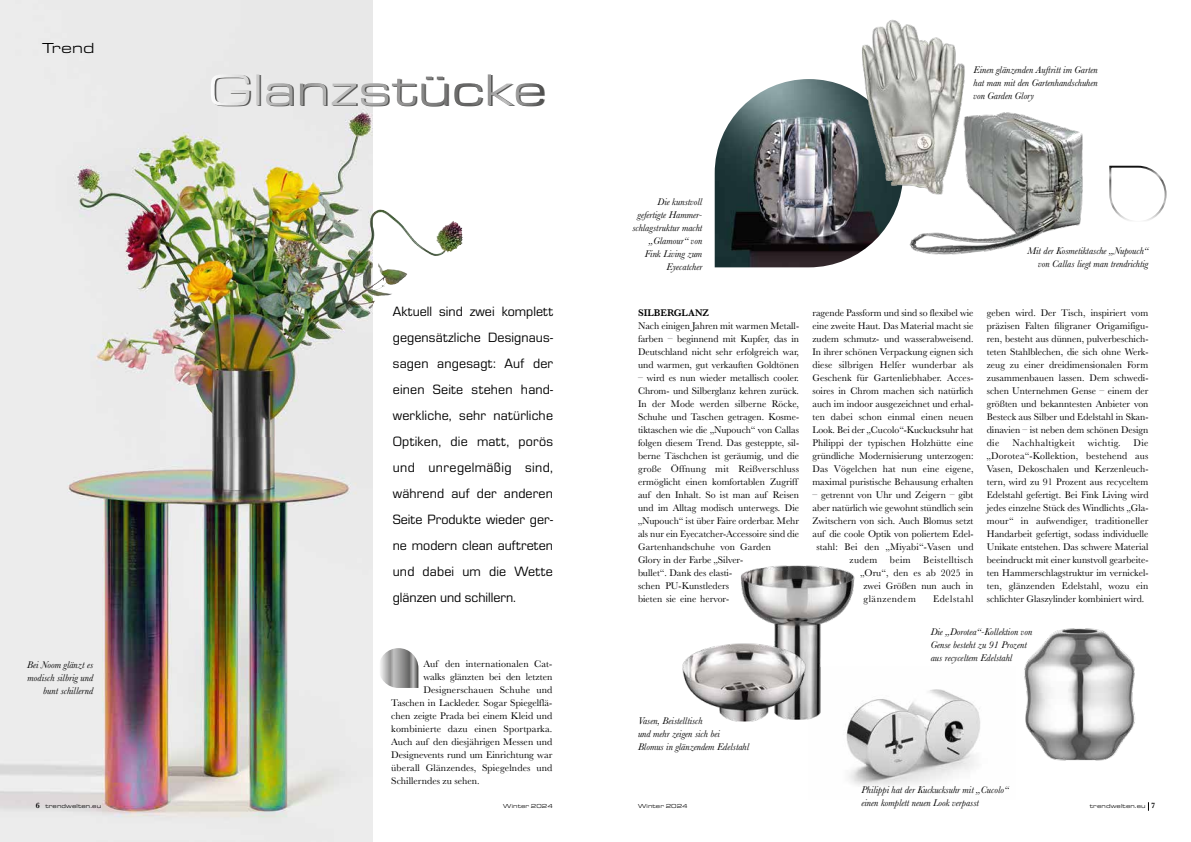
<style>
.page{position:relative;width:1191px;height:842px;background:#fff}
.page>*{position:absolute;margin:0;border:0;box-sizing:border-box;transform-origin:0 0}
.t1{font:46px "Eurostile Ext";color:#575756}
.t2{font:15px "Eurostile Ext";color:#000}
.t3{font:14px/26px "Eurostile";color:#000;text-align:justify}
.t4{font:10px/13px "Baskerville";color:#000;text-align:justify}
.t5{font:italic 10px/13px "Baskerville";color:#000;text-align:right}
.t6{font:10px "Baskerville";letter-spacing:.04em;color:#000}
.t7{font:10px "Baskerville";letter-spacing:.055em;color:#000}
.t8{font:600 10px "Baskerville";color:#000}
.t9{font:6px "Eurostile Ext";letter-spacing:.015em;color:#000}
.s1{font-family:"Baskerville";font-weight:600;font-size:8px}
</style>
<div class="page">
<img style="left:0;top:0;width:372px;height:842px">
<img style="left:296px;top:114px;width:65px;height:79px">
<svg style="left:380px;top:648px;width:38px;height:40px;background:#ababab"></svg>
<img style="left:849px;top:689px;width:131px;height:97px">
<img style="left:714px;top:79px;width:186px;height:188px">
<img style="left:1024px;top:628px;width:111px;height:133px">
<img style="left:854px;top:19px;width:111px;height:180px">
<img style="left:903px;top:97px;width:180px;height:158px">
<img style="left:741px;top:565px;width:185px;height:206px">
<img style="left:682px;top:597px;width:149px;height:172px">
<svg style="left:1109px;top:165px;width:58px;height:56px"></svg>
<h2 class="t2" style="left:43px;top:37px;width:53px">Trend</h2>
<p class="t5" style="left:27px;top:658px;width:68px">Bei Noom glänzt es modisch silbrig und bunt schillernd</p>
<p class="t9" style="left:36px;top:802px;width:67px"><span class="s1">6</span> trendwelten.eu</p>
<h1 class="t1" style="left:209px;top:58px;width:340px">Glanzstücke</h1>
<p class="t3" style="left:393px;top:298px;width:162px">Aktuell sind zwei komplett gegensätzliche Designaus&shy;sagen angesagt: Auf der einen Seite stehen hand&shy;werkliche, sehr natürliche Optiken, die matt, porös und unregelmäßig sind, während auf der anderen Seite Produkte wieder ger&shy;ne modern clean auftreten und dabei um die Wette glänzen und schillern.</p>
<p class="t5" style="left:973px;top:64px;width:126px;text-align:justify">Einen glänzenden Auftritt im Garten hat man mit den Gartenhandschuhen von Garden Glory</p>
<p class="t5" style="left:632px;top:195px;width:71px">Die kunstvoll gefertigte Hammer&shy;schlagstruktur macht „Glamour“ von<br>Fink Living zum<br>Eyecatcher</p>
<p class="t5" style="left:1027px;top:244px;width:122px">Mit der Kosmetiktasche „Nupouch“ von Callas liegt man trendrichtig</p>
<p class="t8" style="left:638px;top:306px;width:73px">SILBERGLANZ</p>
<p class="t4" style="left:638px;top:320px;width:163px">Nach einigen Jahren mit warmen Metall&shy;farben – beginnend mit Kupfer, das in Deutschland nicht sehr erfolgreich war, und warmen, gut verkauften Goldtönen</p>
<p class="t4" style="left:638px;top:372px;width:163px;text-align:left">– wird es nun wieder metallisch cooler.<br>Chrom- und Silberglanz kehren zurück.<br>In der Mode werden silberne Röcke, Schuhe und Taschen getragen. Kosme&shy;tiktaschen wie die „Nupouch“ von Callas folgen diesem Trend. Das gesteppte, sil&shy;berne Täschchen ist geräumig, und die große Öffnung mit Reißverschluss ermöglicht einen komfortablen Zugriff auf den Inhalt. So ist man auf Reisen und im Alltag modisch unterwegs. Die „Nupouch“ ist über Faire orderbar. Mehr als nur ein Eyecatcher-Accessoire sind die Gartenhandschuhe von Garden<br>Glory in der Farbe „Silver-<br>bullet“. Dank des elasti-<br>schen PU-Kunstleders<br>bieten sie eine hervor-</p>
<p class="t4" style="left:812px;top:307px;width:163px">ragende Passform und sind so flexibel wie eine zweite Haut. Das Material macht sie zudem schmutz- und wasserabweisend.<br>In ihrer schönen Verpackung eignen sich diese silbrigen Helfer wunderbar als Geschenk für Gartenliebhaber. Acces&shy;soires in Chrom machen sich natürlich auch im indoor ausgezeichnet und erhal&shy;ten dabei schon einmal einen neuen Look. Bei der „Cucolo“-Kuckucksuhr hat Philippi der typischen Holzhütte eine gründliche Modernisierung unterzogen:<br>Das Vögelchen hat nun eine eigene, maximal puristische Behausung erhalten</p>
<p class="t4" style="left:812px;top:489px;width:162px">– getrennt von Uhr und Zeigern – gibt</p>
<p class="t4" style="left:812px;top:502px;width:162px">aber natürlich wie gewohnt stündlich sein</p>
<p class="t4" style="left:812px;top:515px;width:162px">Zwitschern von sich. Auch Blomus setzt</p>
<p class="t4" style="left:812px;top:528px;width:163px">auf die coole Optik von poliertem Edel-</p>
<p class="t4" style="left:816px;top:541px;width:159px">stahl: Bei den „Miyabi“-Vasen und</p>
<p class="t6" style="left:849px;top:554px;width:126px">zudem beim Beistelltisch</p>
<p class="t4" style="left:860px;top:567px;width:115px">„Oru“, den es ab 2025 in</p>
<p class="t4" style="left:863px;top:580px;width:111px">zwei Größen nun auch in</p>
<p class="t7" style="left:863px;top:593px;width:54px">glänzendem</p>
<p class="t7" style="left:933px;top:593px;width:42px">Edelstahl</p>
<p class="t4" style="left:986px;top:307px;width:163px">geben wird. Der Tisch, inspiriert vom präzisen Falten filigraner Origamifigu&shy;ren, besteht aus dünnen, pulverbeschich&shy;teten Stahlblechen, die sich ohne Werk&shy;zeug zu einer dreidimensionalen Form zusammenbauen lassen. Dem schwedi&shy;schen Unternehmen Gense – einem der größten und bekanntesten Anbieter von Besteck aus Silber und Edelstahl in Skan&shy;dinavien – ist neben dem schönen Design die</p>
<p class="t4" style="left:986px;top:437px;width:163px;text-indent:147px">Die „Dorotea“-Kollektion, bestehend aus Vasen, Dekoschalen und Kerzenleuch&shy;tern, wird zu 91 Prozent aus recyceltem Edelstahl gefertigt. Bei Fink Living wird jedes einzelne Stück des Windlichts „Gla&shy;mour“ in aufwendiger, traditioneller Handarbeit gefertigt, sodass individuelle Unikate entstehen. Das schwere Material beeindruckt mit einer kunstvoll gearbeite&shy;ten Hammerschlagstruktur im vernickel&shy;ten, glänzenden Edelstahl, wozu ein schlichter Glaszylinder kombiniert wird.</p>
<p class="t6" style="left:1012px;top:437px;width:64px">Nachhaltigkeit</p>
<p class="t6" style="left:1087px;top:437px;width:34px">wichtig.</p>
<p class="t5" style="left:930px;top:625px;width:103px;text-align:left">Die „Dorotea“-Kollektion von<br>Gense besteht zu 91 Prozent aus recyceltem Edelstahl</p>
<p class="t4" style="left:423px;top:658px;width:130px">Auf den internationalen Cat-</p>
<p class="t4" style="left:423px;top:671px;width:131px">walks glänzten bei den letzten</p>
<p class="t4" style="left:423px;top:684px;width:131px">Designerschauen Schuhe und</p>
<p class="t4" style="left:391px;top:697px;width:163px">Taschen in Lackleder. Sogar Spiegelflä-</p>
<p class="t4" style="left:391px;top:710px;width:163px">chen zeigte Prada bei einem Kleid und</p>
<p class="t4" style="left:391px;top:723px;width:162px">kombinierte dazu einen Sportparka.</p>
<p class="t4" style="left:391px;top:736px;width:162px">Auch auf den diesjährigen Messen und</p>
<p class="t4" style="left:391px;top:749px;width:162px">Designevents rund um Einrichtung war</p>
<p class="t4" style="left:391px;top:762px;width:162px">überall Glänzendes, Spiegelndes und</p>
<p class="t4" style="left:391px;top:775px;width:90px">Schillerndes zu sehen.</p>
<p class="t5" style="left:638px;top:714px;width:113px;text-align:left">Vasen, Beistelltisch<br>und mehr zeigen sich bei<br>Blomus in glänzendem Edelstahl</p>
<p class="t5" style="left:861px;top:783px;width:149px;text-align:left">Philippi hat der Kuckucksuhr mit „Cucolo“ einen komplett neuen Look verpasst</p>
<p class="t9" style="left:503px;top:802px;width:51px">Winter 2024</p>
<p class="t9" style="left:638px;top:802px;width:51px">Winter 2024</p>
<p class="t9" style="left:1089px;top:802px;width:67px">trendwelten.eu <span class="s1">7</span></p>
</div>
